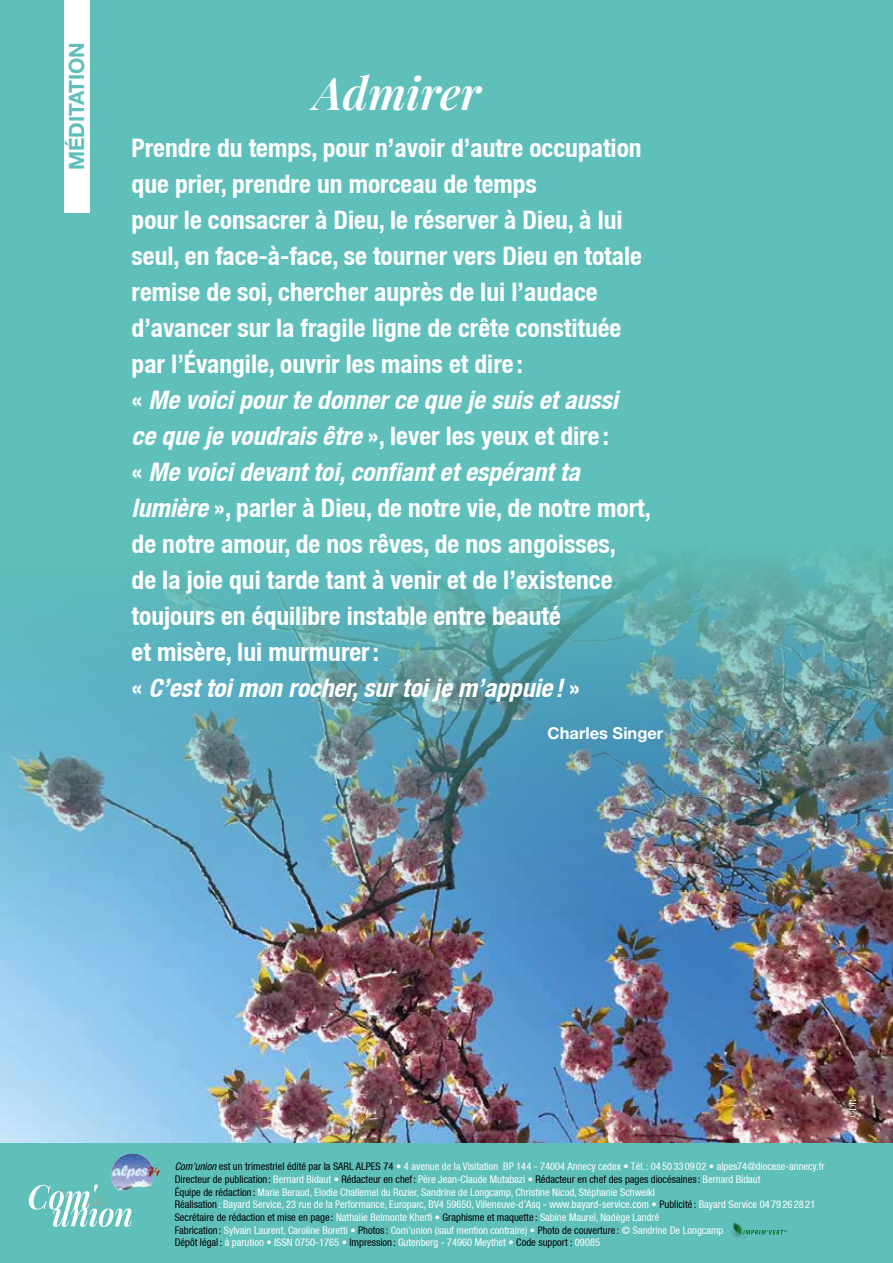
<style>
.page{position:relative;width:893px;height:1263px;background:#5ebfbb}
.page>*{position:absolute;margin:0;border:0;box-sizing:border-box;transform-origin:0 0}
.t1{font:italic 600 45px "Playfair Display";color:#fff}
.t2{font:700 condensed 25.5px/36px "Helvetica Neue";color:#fff}
.t3{font:700 21px "Helvetica Neue LT Std";letter-spacing:-.01em;color:#5ebfbb}
.t4{font:700 16.5px "Helvetica Neue LT Std";color:#fff}
.t5{font:condensed 10.5px/12.6px "Helvetica Neue";color:#fff}
.t6{font:9px "Playfair Display";color:#fff}
.s1{font-style:italic}
.s2{font-family:"Helvetica Neue LT Std";font-style:italic;color:#000}
.s3{color:#000}
</style>
<div class="page">
<img style="left:0;top:555px;width:893px;height:588px">
<div style="left:64px;top:0;width:25px;height:212px;background:#fff"></div>
<img style="left:111px;top:1154px;width:49px;height:34px">
<svg style="left:29px;top:1184px;width:103px;height:43px"></svg>
<img style="left:732px;top:1222px;width:16px;height:16px">
<svg style="left:743px;top:1230px;width:43px;height:4px"></svg>
<h3 class="t3" style="left:64px;top:170px;width:129px;rotate:-90deg">MÉDITATION</h3>
<h1 class="t1" style="left:314px;top:58px;width:169px">Admirer</h1>
<p class="t2" style="left:132px;top:130px;width:521px">Prendre du temps, pour n’avoir d’autre occupation que prier, prendre un morceau de temps<br>pour le consacrer à Dieu, le réserver à Dieu, à lui seul, en face-à-face, se tourner vers Dieu en totale remise de soi, chercher auprès de lui l’audace d’avancer sur la fragile ligne de crête constituée par l’Évangile, ouvrir les mains et dire :<br>« <span class="s1">Me voici pour te donner ce que je suis et aussi<br>ce que je voudrais être</span> », lever les yeux et dire :<br>« <span class="s1">Me voici devant toi, confiant et espérant ta lumière</span> », parler à Dieu, de notre vie, de notre mort, de notre amour, de nos rêves, de nos angoisses,<br>de la joie qui tarde tant à venir et de l’existence toujours en équilibre instable entre beauté<br>et misère, lui murmurer:<br>« <span class="s1">C’est toi mon rocher, sur toi je m’appuie !</span> »</p>
<h3 class="t4" style="left:548px;top:723px;width:117px">Charles Singer</h3>
<p class="t5" style="left:175px;top:1160px;width:651px"><span class="s2">Com’union</span> <span class="s3">est un trimestriel édité par la SARL ALPES 74</span> • 4 avenue de la Visitation BP 144 - 74004 Annecy cedex • Tél.: 04 50 33 09 02 • alpes74@diocese-annecy.fr <span class="s3">Directeur de publication :</span> Bernard Bidaut • <span class="s3">Rédacteur en chef:</span> Père Jean-Claude Mutabazi • <span class="s3">Rédacteur en chef des pages diocésaines :</span> Bernard Bidaut<br><span class="s3">Équipe de rédaction :</span> Marie Beraud, Elodie Challemel du Rozier, Sandrine de Longcamp, Christine Nicod, Stéphanie Schweikl<br><span class="s3">Réalisation</span> : Bayard Service, 23 rue de la Performance, Europarc, BV4 59650, Villeneuve-d’Asq - www.bayard-service.com • <span class="s3">Publicité :</span> Bayard Service 04 79 26 28 21<br><span class="s3">Secrétaire de rédaction et mise en page :</span> Nathalie Belmonte Kherfi • <span class="s3">Graphisme et maquette :</span> Sabine Maurel, Nadège Landré<br><span class="s3">Fabrication :</span> Sylvain Laurent, Caroline Boretti • <span class="s3">Photos :</span> Com’union (sauf mention contraire) • <span class="s3">Photo de couverture :</span> © Sandrine De Longcamp<br><span class="s3">Dépôt légal :</span> à parution • ISSN 0750-1765 • <span class="s3">Impression :</span> Gutenberg - 74960 Meythet • <span class="s3">Code support :</span> 09085</p>
<p class="t6" style="left:846px;top:1119px;width:22px;rotate:-90deg">©DR</p>
</div>
